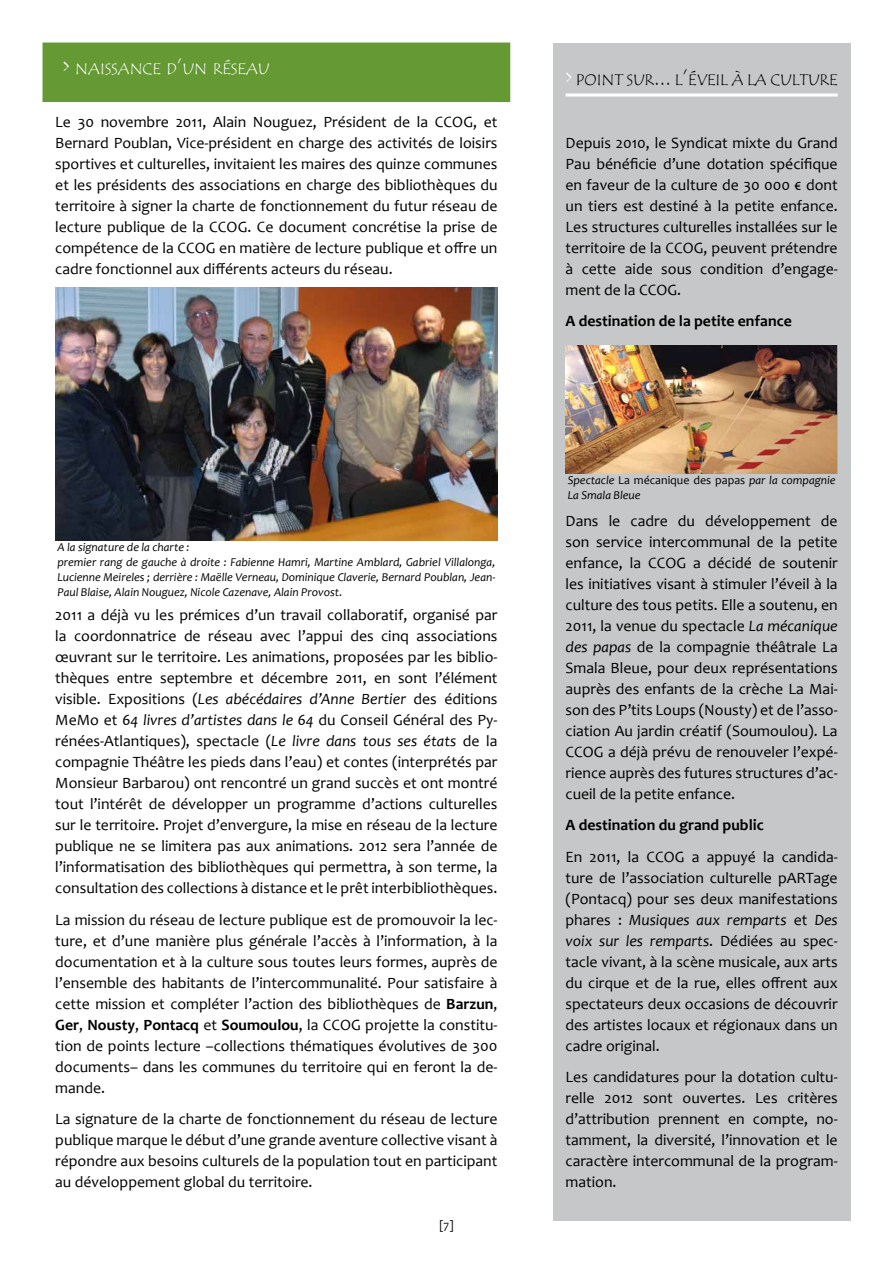
<style>
.page{position:relative;width:893px;height:1263px;background:#fff}
.page>*{position:absolute;margin:0;border:0;box-sizing:border-box;transform-origin:0 0}
.t1{font:15.75px/21px "Candara";color:#000;text-align:justify}
.t2{font:700 15.75px "Candara";color:#000}
.t3{font:15.75px "Tempus Sans ITC";color:#000}
.t4{font:15.75px "Tempus Sans ITC";color:#fff}
.t5{font:italic 12px/15px "Candara";color:#000}
.t6{font:12px "Candara";color:#000}
.s1{font-size:22.5px}
.s2{font-style:italic}
.s3{font-weight:700}
.s4{font-size:22.5px;color:#fff}
.s5{font-style:normal}
</style>
<div class="page">
<div style="left:553px;top:43px;width:297px;height:1177px;background:#c6c7c8"></div>
<hr style="left:566px;top:94px;width:272px;height:3px;background:#fff">
<div style="left:46px;top:46px;width:460px;height:52px;background:#659933"></div>
<div style="left:43px;top:43px;width:467px;height:59px;border:8px solid #659933"></div>
<img style="left:566px;top:345px;width:272px;height:128px">
<img style="left:55px;top:287px;width:442px;height:253px">
<p class="t4" style="left:63px;top:59px;width:208px"><span class="s1">&gt;</span> NAISSANCE D<span class="s1">’</span>UN RÉSEAU</p>
<p class="t1" style="left:55px;top:111px;width:444px">Le 30 novembre 2011, Alain Nouguez, Président de la CCOG, et Bernard Poublan, Vice-président en charge des activités de loisirs sportives et culturelles, invitaient les maires des quinze communes et les présidents des associations en charge des bibliothèques du territoire à signer la charte de fonctionnement du futur réseau de lecture publique de la CCOG. Ce document concrétise la prise de compétence de la CCOG en matière de lecture publique et offre un cadre fonctionnel aux différents acteurs du réseau.</p>
<p class="t5" style="left:57px;top:539px;width:439px">A la signature de la charte :<br>premier rang de gauche à droite : Fabienne Hamri, Martine Amblard, Gabriel Villalonga, Lucienne Meireles ; derrière : Maëlle Verneau, Dominique Claverie, Bernard Poublan, Jean-Paul Blaise, Alain Nouguez, Nicole Cazenave, Alain Provost.</p>
<p class="t1" style="left:55px;top:604px;width:444px">2011 a déjà vu les prémices d’un travail collaboratif, organisé par la coordonnatrice de réseau avec l’appui des cinq associations œuvrant sur le territoire. Les animations, proposées par les biblio&shy;thèques entre septembre et décembre 2011, en sont l’élément visible. Expositions (<span class="s2">Les abécédaires d’Anne Bertier</span> des éditions MeMo et <span class="s2">64 livres d’artistes dans le 64</span> du Conseil Général des Py&shy;rénées-Atlantiques), spectacle (<span class="s2">Le livre dans tous ses états</span> de la compagnie Théâtre les pieds dans l’eau) et contes (interprétés par Monsieur Barbarou) ont rencontré un grand succès et ont montré tout l’intérêt de développer un programme d’actions culturelles sur le territoire. Projet d’envergure, la mise en réseau de la lecture publique ne se limitera pas aux animations. 2012 sera l’année de l’informatisation des bibliothèques qui permettra, à son terme, la consultation des collections à distance et le prêt interbibliothèques.</p>
<p class="t1" style="left:55px;top:909px;width:444px">La mission du réseau de lecture publique est de promouvoir la lec&shy;ture, et d’une manière plus générale l’accès à l’information, à la documentation et à la culture sous toutes leurs formes, auprès de l’ensemble des habitants de l’intercommunalité. Pour satisfaire à cette mission et compléter l’action des bibliothèques de <span class="s3">Barzun</span>, <span class="s3">Ger</span>, <span class="s3">Nousty</span>, <span class="s3">Pontacq</span> et <span class="s3">Soumoulou</span>, la CCOG projette la constitu&shy;tion de points lecture –collections thématiques évolutives de 300 documents– dans les communes du territoire qui en feront la de&shy;mande.</p>
<p class="t1" style="left:55px;top:1108px;width:444px">La signature de la charte de fonctionnement du réseau de lecture publique marque le début d’une grande aventure collective visant à répondre aux besoins culturels de la population tout en participant au développement global du territoire.</p>
<p class="t6" style="left:439px;top:1218px;width:16px">[7]</p>
<p class="t3" style="left:566px;top:69px;width:274px"><span class="s4">&gt;</span> POINT SUR<span class="s1">...</span> L<span class="s1">’</span>ÉVEIL À LA CULTURE</p>
<p class="t1" style="left:566px;top:132px;width:274px">Depuis 2010, le Syndicat mixte du Grand Pau bénéficie d’une dotation spécifique en faveur de la culture de 30 000 € dont un tiers est destiné à la petite enfance.<br>Les structures culturelles installées sur le territoire de la CCOG, peuvent prétendre à cette aide sous condition d’engage&shy;ment de la CCOG.</p>
<p class="t2" style="left:566px;top:311px;width:228px">A destination de la petite enfance</p>
<p class="t5" style="left:568px;top:472px;width:269px">Spectacle <span class="s5">La mécanique des papas</span> par la compagnie<br>La Smala Bleue</p>
<p class="t1" style="left:566px;top:510px;width:274px">Dans le cadre du développement de son service intercommunal de la petite enfance, la CCOG a décidé de soutenir les initiatives visant à stimuler l’éveil à la culture des tous petits. Elle a soutenu, en 2011, la venue du spectacle <span class="s2">La mécanique des papas</span> de la compagnie théâtrale La Smala Bleue, pour deux représentations auprès des enfants de la crèche La Mai&shy;son des P’tits Loups (Nousty) et de l’asso&shy;ciation Au jardin créatif (Soumoulou). La CCOG a déjà prévu de renouveler l’expé&shy;rience auprès des futures structures d’ac&shy;cueil de la petite enfance.</p>
<p class="t2" style="left:566px;top:815px;width:200px">A destination du grand public</p>
<p class="t1" style="left:565px;top:846px;width:274px">En 2011, la CCOG a appuyé la candida&shy;ture de l’association culturelle pARTage (Pontacq) pour ses deux manifestations phares : <span class="s2">Musiques aux remparts</span> et <span class="s2">Des voix sur les remparts</span>. Dédiées au spec&shy;tacle vivant, à la scène musicale, aux arts du cirque et de la rue, elles offrent aux spectateurs deux occasions de découvrir des artistes locaux et régionaux dans un cadre original.</p>
<p class="t1" style="left:565px;top:1066px;width:274px">Les candidatures pour la dotation cultu&shy;relle 2012 sont ouvertes. Les critères d’attribution prennent en compte, no&shy;tamment, la diversité, l’innovation et le caractère intercommunal de la program&shy;mation.</p>
</div>
